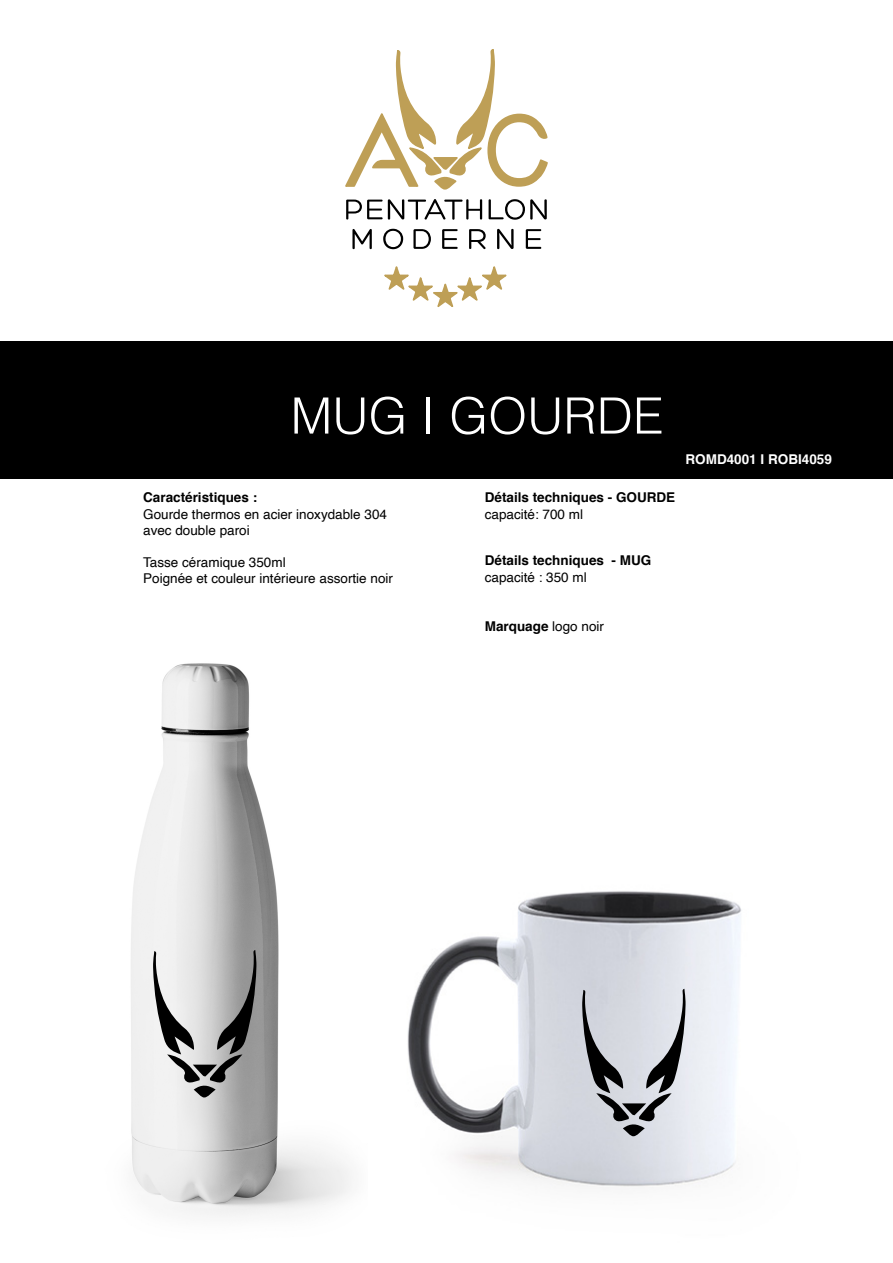
<style>
.page{position:relative;width:893px;height:1263px;background:#fff}
.page>*{position:absolute;margin:0;border:0;box-sizing:border-box;transform-origin:0 0}
.t1{font:300 50.1px "Helvetica";color:#fff}
.t2{font:13.5px/16.2px "Helvetica";color:#000}
.t3{font:700 13.5px "Helvetica";color:#000}
.t4{font:700 13.5px "Helvetica";color:#fff}
.s1{font-weight:400}
</style>
<div class="page">
<div style="left:0;top:341px;width:893px;height:137px;background:#000"></div>
<svg style="left:384px;top:266px;width:123px;height:41px"></svg>
<svg style="left:346px;top:199px;width:136px;height:21px"></svg>
<svg style="left:489px;top:199px;width:58px;height:21px"></svg>
<svg style="left:352px;top:229px;width:20px;height:21px"></svg>
<svg style="left:383px;top:229px;width:20px;height:20px"></svg>
<svg style="left:413px;top:229px;width:18px;height:20px"></svg>
<svg style="left:442px;top:229px;width:16px;height:20px"></svg>
<svg style="left:469px;top:229px;width:17px;height:21px"></svg>
<svg style="left:497px;top:228px;width:17px;height:22px"></svg>
<svg style="left:526px;top:229px;width:16px;height:20px"></svg>
<svg style="left:345px;top:49px;width:203px;height:141px"></svg>
<img style="left:407px;top:891px;width:335px;height:296px">
<img style="left:131px;top:663px;width:220px;height:553px">
<svg style="left:582px;top:989px;width:104px;height:147px;background:#adb0b6"></svg>
<svg style="left:153px;top:950px;width:103px;height:147px"></svg>
<h1 class="t1" style="left:291px;top:373px;width:374px">MUG I GOURDE</h1>
<p class="t3" style="left:143px;top:487px;width:116px">Caractéristiques :</p>
<p class="t2" style="left:143px;top:506px;width:245px">Gourde thermos en acier inoxydable 304 avec double paroi</p>
<p class="t2" style="left:143px;top:555px;width:251px">Tasse céramique 350ml<br>Poignée et couleur intérieure assortie noir</p>
<p class="t3" style="left:485px;top:550px;width:168px">Détails techniques - MUG</p>
<p class="t3" style="left:485px;top:487px;width:192px">Détails techniques - GOURDE</p>
<p class="t2" style="left:485px;top:506px;width:100px">capacité: 700 ml</p>
<p class="t2" style="left:485px;top:569px;width:104px">capacité : 350 ml</p>
<p class="t4" style="left:685px;top:448px;width:148px">ROMD4001 I ROBI4059</p>
<p class="t3" style="left:485px;top:615px;width:121px">Marquage <span class="s1">logo noir</span></p>
</div>
